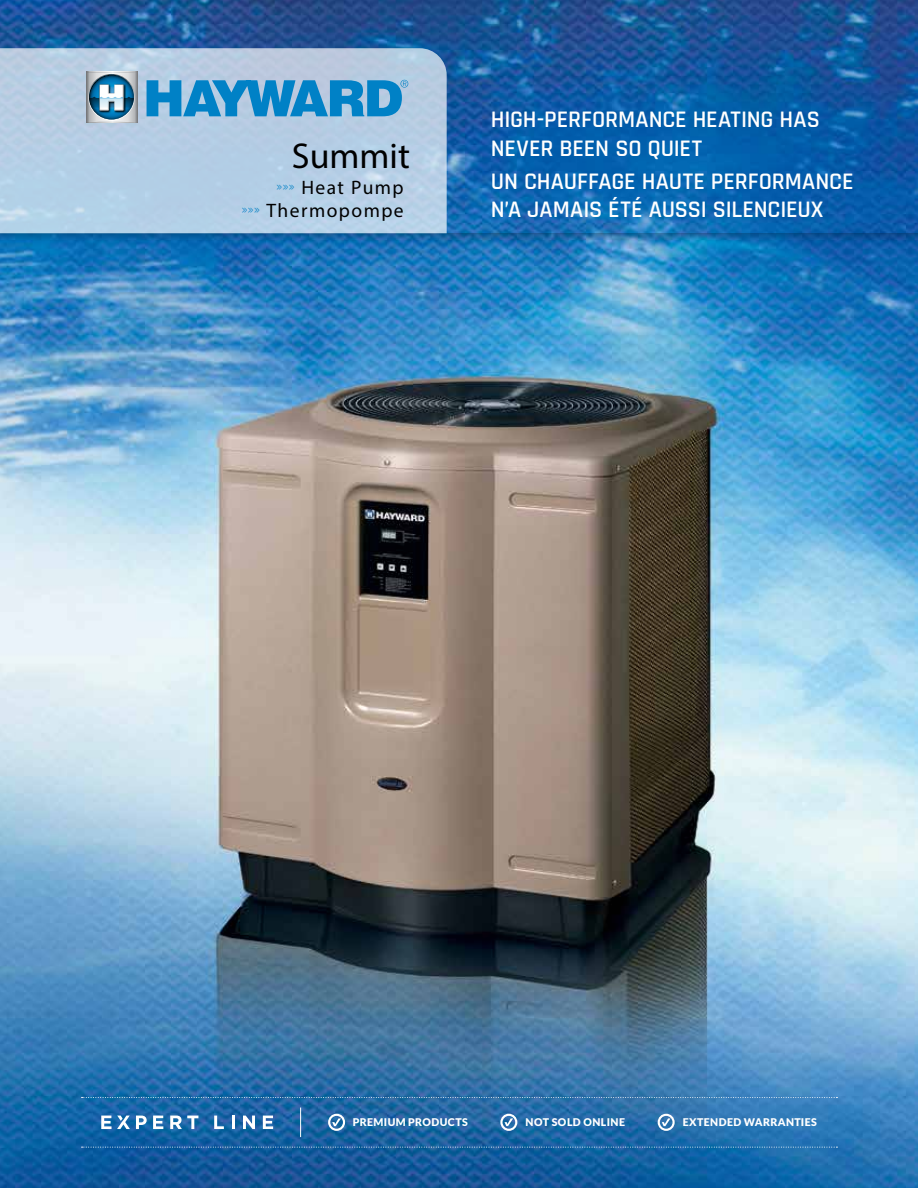
<style>
.page{position:relative;width:918px;height:1188px;background:#fff}
.page>*{position:absolute;margin:0;border:0;box-sizing:border-box;transform-origin:0 0}
.t1{font:36px "Myriad Pro";color:#000}
.t2{font:600 24px/28.5px "Rajdhani";letter-spacing:-.005em;color:#fff}
.t3{font:19.5px/22.5px "Myriad Pro";letter-spacing:.075em;color:#000;text-align:right}
.t4{font:900 10.65px "Lato";letter-spacing:.04em;color:#fff}
</style>
<div class="page">
<img style="left:0;top:0;width:918px;height:1188px">
<svg style="left:0;top:233px;width:918px;height:10px;background:#1266a7"></svg>
<svg style="left:0;top:48px;width:447px;height:185px;background:#b5cde4"></svg>
<img style="left:75px;top:60px;width:75px;height:69px">
<svg style="left:86px;top:72px;width:51px;height:1px"></svg>
<svg style="left:89px;top:75px;width:45px;height:45px"></svg>
<svg style="left:86px;top:85px;width:51px;height:38px;background:#7b9fb3"></svg>
<svg style="left:147px;top:80px;width:261px;height:36px;background:#3d99cf"></svg>
<svg style="left:136px;top:1116px;width:11px;height:13px"></svg>
<svg style="left:153px;top:1116px;width:10px;height:13px"></svg>
<svg style="left:170px;top:1116px;width:28px;height:13px"></svg>
<svg style="left:214px;top:1116px;width:10px;height:13px"></svg>
<svg style="left:232px;top:1116px;width:3px;height:13px"></svg>
<svg style="left:243px;top:1116px;width:12px;height:13px"></svg>
<svg style="left:263px;top:1116px;width:10px;height:13px"></svg>
<svg style="left:101px;top:1116px;width:29px;height:13px"></svg>
<svg style="left:658px;top:1114px;width:17px;height:17px"></svg>
<svg style="left:500px;top:1114px;width:17px;height:17px"></svg>
<svg style="left:328px;top:1114px;width:17px;height:17px"></svg>
<svg style="left:300px;top:1108px;width:1px;height:29px"></svg>
<svg style="left:82px;top:1147px;width:755px;height:1px"></svg>
<svg style="left:82px;top:1097px;width:755px;height:1px"></svg>
<h1 class="t1" style="left:292px;top:133px;width:119px">Summit</h1>
<p class="t3" style="left:241px;top:176px;width:164px"><sup>»»»</sup> Heat Pump<br><sup>»»»</sup> Thermopompe</p>
<p class="t2" style="left:491px;top:106px;width:330px">HIGH-PERFORMANCE HEATING HAS<br>NEVER BEEN SO QUIET</p>
<p class="t2" style="left:491px;top:167px;width:364px">UN CHAUFFAGE HAUTE PERFORMANCE<br>N’A JAMAIS ÉTÉ AUSSI SILENCIEUX</p>
<p class="t4" style="left:353px;top:1116px;width:116px">PREMIUM PRODUCTS</p>
<p class="t4" style="left:525px;top:1116px;width:101px">NOT SOLD ONLINE</p>
<p class="t4" style="left:683px;top:1116px;width:136px">EXTENDED WARRANTIES</p>
</div>
